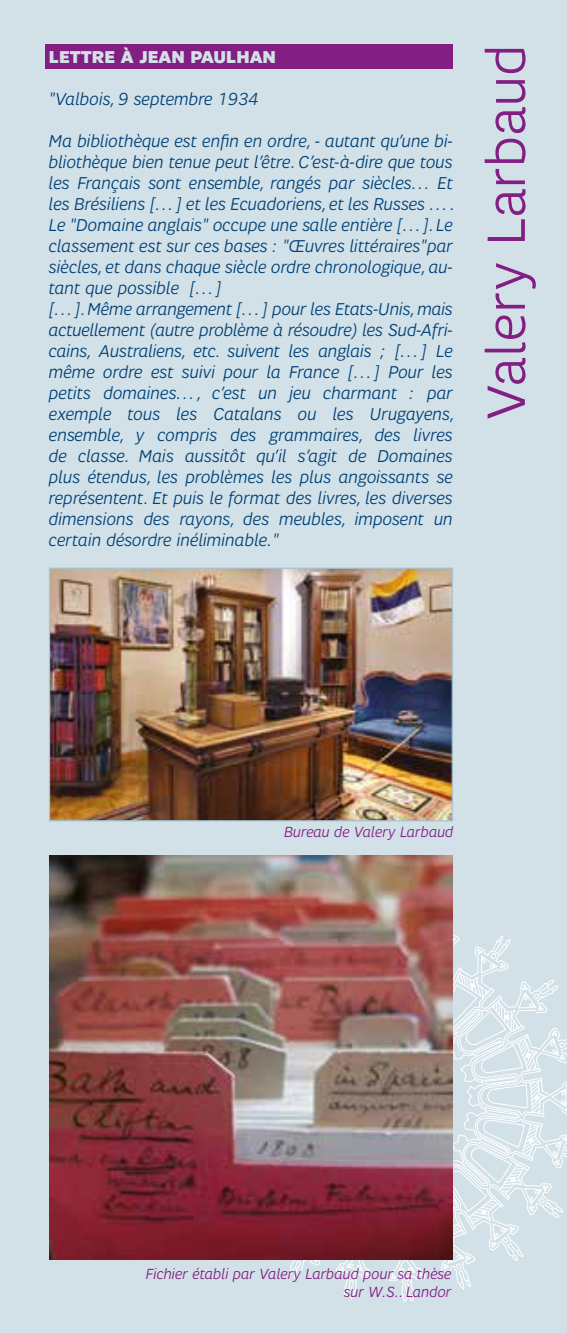
<style>
.page{position:relative;width:567px;height:1333px;background:#fff}
.page>*{position:absolute;margin:0;border:0;box-sizing:border-box;transform-origin:0 0}
.t1{font:300 55px "SFR";color:#831f82}
.t2{font:italic 300 17.5px/21px "SFR";color:#004177}
.t3{font:900 17.5px "SFR";color:#d4e0e8}
.t4{font:italic 300 15px/18px "SFR";color:#831f82;text-align:right}
</style>
<div class="page">
<div style="left:0;top:0;width:567px;height:1332px;background:#d2e1e8"></div>
<svg style="left:190px;top:901px;width:321px;height:400px"></svg>
<svg style="left:224px;top:968px;width:343px;height:314px"></svg>
<svg style="left:457px;top:973px;width:30px;height:25px"></svg>
<svg style="left:494px;top:1002px;width:23px;height:28px"></svg>
<svg style="left:518px;top:1038px;width:18px;height:33px"></svg>
<svg style="left:530px;top:1080px;width:15px;height:33px"></svg>
<svg style="left:522px;top:1123px;width:17px;height:33px"></svg>
<svg style="left:500px;top:1165px;width:23px;height:26px"></svg>
<svg style="left:468px;top:1199px;width:29px;height:23px"></svg>
<svg style="left:452px;top:1223px;width:10px;height:18px"></svg>
<div style="left:45px;top:45px;width:408px;height:24px;background:#831f82"></div>
<img style="left:50px;top:855px;width:402px;height:404px">
<img style="left:51px;top:569px;width:400px;height:250px">
<div style="left:49px;top:567px;width:404px;height:254px;border:1px solid #a6c3d1"></div>
<p class="t3" style="left:49px;top:46px;width:229px">LETTRE À JEAN PAULHAN</p>
<p class="t2" style="left:49px;top:88px;width:211px">"Valbois, 9 septembre 1934</p>
<p class="t2" style="left:49px;top:130px;width:408px">Ma bibliothèque est enfin en ordre, - autant qu’une bi&shy;bliothèque bien tenue peut l’être. C’est-à-dire que tous les Français sont ensemble, rangés par siècles… Et les Brésiliens […] et les Ecuadoriens, et les Russes ….<br>Le "Domaine anglais" occupe une salle entière […]. Le classement est sur ces bases : "Œuvres littéraires"par siècles, et dans chaque siècle ordre chronologique, au&shy;tant que possible […]<br>[…]. Même arrangement […] pour les Etats-Unis, mais actuellement (autre problème à résoudre) les Sud-Afri&shy;cains, Australiens, etc. suivent les anglais ; […] Le même ordre est suivi pour la France […] Pour les petits domaines…, c’est un jeu charmant : par exemple tous les Catalans ou les Urugayens, ensemble, y compris des grammaires, des livres de classe. Mais aussitôt qu’il s’agit de Domaines plus étendus, les problèmes les plus angoissants se représentent. Et puis le format des livres, les diverses dimensions des rayons, des meubles, imposent un certain désordre inéliminable."</p>
<h1 class="t1" style="left:476px;top:420px;width:377px;rotate:-90deg">Valery Larbaud</h1>
<p class="t4" style="left:284px;top:822px;width:171px">Bureau de Valery Larbaud</p>
<p class="t4" style="left:146px;top:1264px;width:307px">Fichier établi par Valery Larbaud pour sa thèse sur W.S.. Landor</p>
</div>
